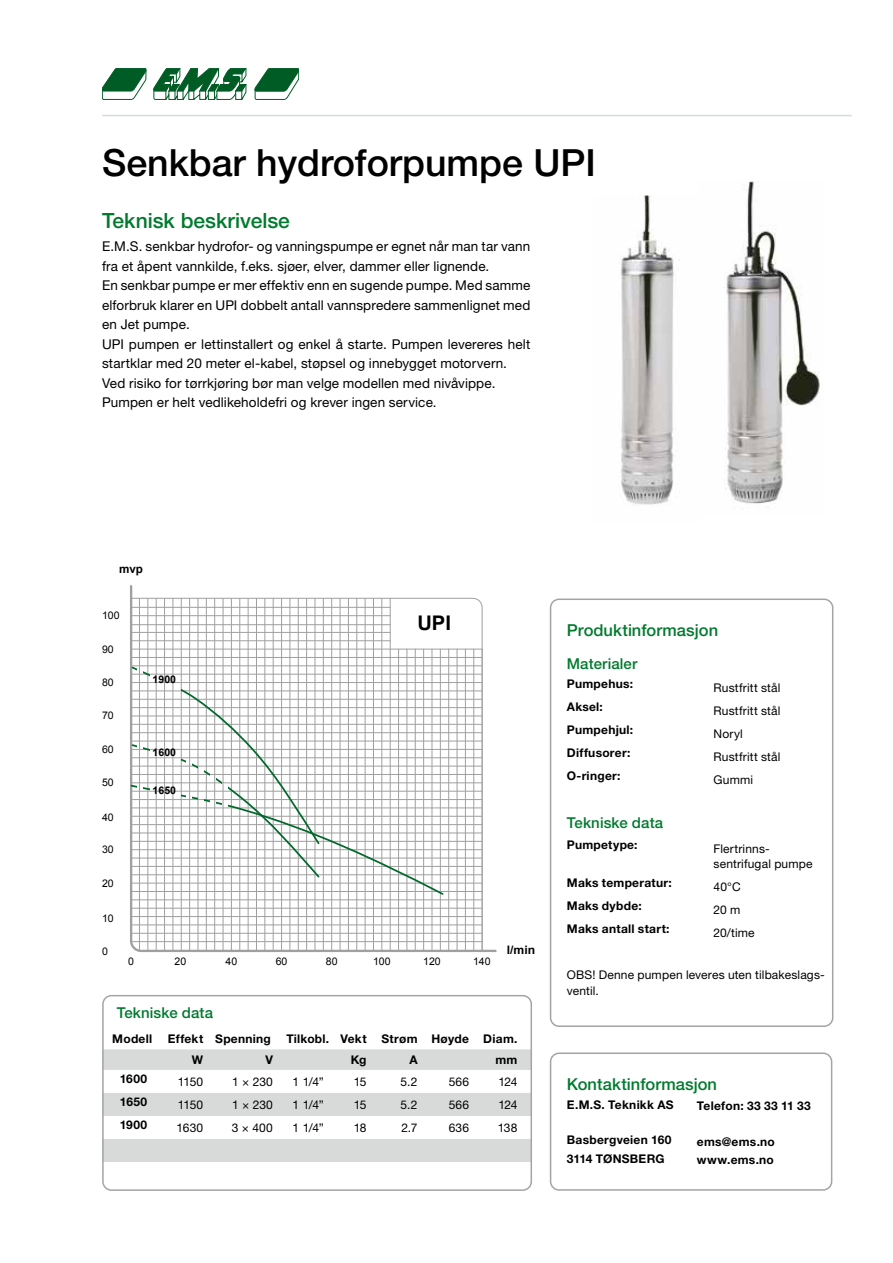
<style>
.page{position:relative;width:893px;height:1263px;background:#fff}
.page>*{position:absolute;margin:0;border:0;box-sizing:border-box;transform-origin:0 0}
.t1{font:500 37.5px "Helvetica Neue LT Std";color:#000}
.t2{font:500 21px "Helvetica Neue LT Std";color:#007a2e}
.t3{font:700 20.25px "Arial";color:#000}
.t4{font:500 16.5px "Helvetica Neue LT Std";letter-spacing:.005em;color:#007a2e}
.t5{font:500 15px "Helvetica Neue LT Std";letter-spacing:.005em;color:#007a2e}
.t6{font:13.5px/19.5px "Helvetica Neue LT Std";letter-spacing:.01em;color:#000}
.t7{font:700 12px "Helvetica Neue LT Std";letter-spacing:.025em;color:#000}
.t8{font:12px/15px "Helvetica Neue LT Std";letter-spacing:.015em;color:#000}
.t9{font:700 11.7px "Arial";color:#000;scale:1.05 1}
.t10{font:700 11.7px "Arial";color:#000}
.t11{font:10.5px "Arial";color:#000}
.t12{font:700 10.5px "Arial";color:#000}
</style>
<div class="page">
<svg style="left:105px;top:1049px;width:424px;height:113px;fill:#d8dada"></svg>
<div style="left:550px;top:1052px;width:282px;height:139px;border:2px solid #a3a4a3;border-radius:9px"></div>
<svg style="left:102px;top:68px;width:197px;height:32px"></svg>
<hr style="left:103px;top:115px;width:748px;height:1px;background:#d8dada">
<div style="left:550px;top:598px;width:283px;height:429px;border:2px solid #a3a4a3;border-radius:9px"></div>
<svg style="left:130px;top:585px;width:367px;height:367px"></svg>
<hr style="left:132px;top:941px;width:350px;height:1px;background:#a0a0a0">
<hr style="left:132px;top:925px;width:350px;height:1px;background:#a0a0a0">
<hr style="left:132px;top:908px;width:350px;height:1px;background:#a0a0a0">
<hr style="left:132px;top:891px;width:350px;height:1px;background:#a0a0a0">
<hr style="left:132px;top:874px;width:350px;height:1px;background:#a0a0a0">
<hr style="left:132px;top:858px;width:350px;height:1px;background:#a0a0a0">
<hr style="left:132px;top:841px;width:350px;height:1px;background:#a0a0a0">
<hr style="left:132px;top:824px;width:350px;height:1px;background:#a0a0a0">
<hr style="left:132px;top:808px;width:350px;height:1px;background:#a0a0a0">
<hr style="left:132px;top:791px;width:350px;height:1px;background:#a0a0a0">
<hr style="left:132px;top:774px;width:350px;height:1px;background:#a0a0a0">
<hr style="left:132px;top:757px;width:350px;height:1px;background:#a0a0a0">
<hr style="left:132px;top:741px;width:350px;height:1px;background:#a0a0a0">
<hr style="left:132px;top:724px;width:350px;height:1px;background:#a0a0a0">
<hr style="left:132px;top:707px;width:350px;height:1px;background:#a0a0a0">
<hr style="left:131px;top:691px;width:351px;height:1px;background:#a0a0a0">
<hr style="left:132px;top:674px;width:350px;height:1px;background:#a0a0a0">
<hr style="left:132px;top:615px;width:258px;height:1px;background:#a0a0a0">
<hr style="left:132px;top:607px;width:258px;height:1px;background:#a0a0a0">
<hr style="left:132px;top:640px;width:258px;height:1px;background:#a0a0a0">
<hr style="left:132px;top:933px;width:350px;height:1px;background:#a0a0a0">
<hr style="left:132px;top:916px;width:350px;height:1px;background:#a0a0a0">
<hr style="left:132px;top:899px;width:350px;height:1px;background:#a0a0a0">
<hr style="left:132px;top:883px;width:350px;height:1px;background:#a0a0a0">
<hr style="left:132px;top:866px;width:350px;height:1px;background:#a0a0a0">
<hr style="left:132px;top:849px;width:350px;height:1px;background:#a0a0a0">
<hr style="left:132px;top:833px;width:350px;height:1px;background:#a0a0a0">
<hr style="left:132px;top:816px;width:350px;height:1px;background:#a0a0a0">
<hr style="left:132px;top:799px;width:350px;height:1px;background:#a0a0a0">
<hr style="left:132px;top:782px;width:350px;height:1px;background:#a0a0a0">
<hr style="left:132px;top:766px;width:350px;height:1px;background:#a0a0a0">
<hr style="left:132px;top:749px;width:350px;height:1px;background:#a0a0a0">
<hr style="left:132px;top:732px;width:350px;height:1px;background:#a0a0a0">
<hr style="left:132px;top:716px;width:350px;height:1px;background:#a0a0a0">
<hr style="left:132px;top:699px;width:350px;height:1px;background:#a0a0a0">
<hr style="left:132px;top:682px;width:350px;height:1px;background:#a0a0a0">
<hr style="left:132px;top:632px;width:258px;height:1px;background:#a0a0a0">
<hr style="left:132px;top:649px;width:350px;height:1px;background:#a0a0a0">
<hr style="left:132px;top:665px;width:350px;height:1px;background:#a0a0a0">
<hr style="left:132px;top:657px;width:350px;height:1px;background:#a0a0a0">
<svg style="left:131px;top:667px;width:312px;height:228px"></svg>
<div style="left:102px;top:995px;width:430px;height:196px;border:2px solid #a3a4a3;border-radius:9px"></div>
<img style="left:620px;top:196px;width:55px;height:310px">
<img style="left:724px;top:181px;width:96px;height:323px">
<h1 class="t1" style="left:102px;top:140px;width:495px">Senkbar hydroforpumpe UPI</h1>
<h2 class="t2" style="left:102px;top:208px;width:189px">Teknisk beskrivelse</h2>
<p class="t6" style="left:102px;top:237px;width:430px">E.M.S. senkbar hydrofor- og vanningspumpe er egnet når man tar vann fra et åpent vannkilde, f.eks. sjøer, elver, dammer eller lignende.<br>En senkbar pumpe er mer effektiv enn en sugende pumpe. Med samme elforbruk klarer en UPI dobbelt antall vannspredere sammenlignet med en Jet pumpe.<br>UPI pumpen er lettinstallert og enkel å starte. Pumpen levereres helt startklar med 20 meter el-kabel, støpsel og innebygget motorvern.<br>Ved risiko for tørrkjøring bør man velge modellen med nivåvippe.<br>Pumpen er helt vedlikeholdefri og krever ingen service.</p>
<p class="t10" style="left:119px;top:561px;width:25px">mvp</p>
<p class="t11" style="left:102px;top:608px;width:19px">100</p>
<p class="t11" style="left:102px;top:642px;width:13px">90</p>
<p class="t11" style="left:102px;top:675px;width:13px">80</p>
<p class="t11" style="left:102px;top:709px;width:13px">70</p>
<p class="t11" style="left:102px;top:742px;width:13px">60</p>
<p class="t11" style="left:102px;top:776px;width:13px">50</p>
<p class="t11" style="left:102px;top:811px;width:13px">40</p>
<p class="t11" style="left:102px;top:842px;width:13px">30</p>
<p class="t11" style="left:102px;top:877px;width:13px">20</p>
<p class="t11" style="left:102px;top:911px;width:13px">10</p>
<p class="t11" style="left:102px;top:944px;width:7px">0</p>
<p class="t12" style="left:153px;top:672px;width:25px">1900</p>
<p class="t12" style="left:153px;top:745px;width:25px">1600</p>
<p class="t12" style="left:153px;top:783px;width:25px">1650</p>
<h3 class="t3" style="left:417px;top:610px;width:35px">UPI</h3>
<p class="t11" style="left:128px;top:955px;width:7px">0</p>
<p class="t11" style="left:175px;top:955px;width:13px">20</p>
<p class="t11" style="left:226px;top:955px;width:13px">40</p>
<p class="t11" style="left:276px;top:955px;width:13px">60</p>
<p class="t11" style="left:326px;top:955px;width:13px">80</p>
<p class="t11" style="left:373px;top:955px;width:19px">100</p>
<p class="t11" style="left:423px;top:955px;width:19px">120</p>
<p class="t11" style="left:473px;top:955px;width:19px">140</p>
<p class="t9" style="left:507px;top:942px;width:29px">l/min</p>
<p class="t5" style="left:117px;top:1004px;width:98px">Tekniske data</p>
<p class="t7" style="left:112px;top:1032px;width:41px">Modell</p>
<p class="t7" style="left:168px;top:1032px;width:105px">Effekt Spenning</p>
<p class="t7" style="left:286px;top:1032px;width:233px">Tilkobl. Vekt Strøm Høyde Diam.</p>
<p class="t7" style="left:192px;top:1052px;width:13px">W</p>
<p class="t7" style="left:265px;top:1052px;width:9px">V</p>
<p class="t7" style="left:351px;top:1052px;width:17px">Kg</p>
<p class="t7" style="left:409px;top:1052px;width:10px">A</p>
<p class="t7" style="left:495px;top:1052px;width:24px">mm</p>
<p class="t7" style="left:120px;top:1071px;width:29px">1600</p>
<p class="t8" style="left:178px;top:1074px;width:27px">1150</p>
<p class="t8" style="left:232px;top:1074px;width:42px">1 × 230</p>
<p class="t8" style="left:293px;top:1074px;width:33px">1 1/4”</p>
<p class="t8" style="left:354px;top:1074px;width:14px">15</p>
<p class="t8" style="left:400px;top:1074px;width:19px">5.2</p>
<p class="t8" style="left:449px;top:1074px;width:22px">566</p>
<p class="t8" style="left:498px;top:1074px;width:21px">124</p>
<p class="t7" style="left:120px;top:1094px;width:29px">1650</p>
<p class="t8" style="left:178px;top:1097px;width:27px">1150</p>
<p class="t8" style="left:232px;top:1097px;width:42px">1 × 230</p>
<p class="t8" style="left:293px;top:1097px;width:33px">1 1/4”</p>
<p class="t8" style="left:354px;top:1097px;width:14px">15</p>
<p class="t8" style="left:400px;top:1097px;width:19px">5.2</p>
<p class="t8" style="left:449px;top:1097px;width:22px">566</p>
<p class="t8" style="left:498px;top:1097px;width:21px">124</p>
<p class="t7" style="left:120px;top:1117px;width:29px">1900</p>
<p class="t8" style="left:177px;top:1120px;width:28px">1630</p>
<p class="t8" style="left:232px;top:1120px;width:43px">3 × 400</p>
<p class="t8" style="left:293px;top:1120px;width:33px">1 1/4”</p>
<p class="t8" style="left:354px;top:1120px;width:14px">18</p>
<p class="t8" style="left:401px;top:1120px;width:18px">2.7</p>
<p class="t8" style="left:449px;top:1120px;width:22px">636</p>
<p class="t8" style="left:498px;top:1120px;width:21px">138</p>
<p class="t4" style="left:567px;top:620px;width:153px">Produktinformasjon</p>
<p class="t5" style="left:567px;top:654px;width:72px">Materialer</p>
<p class="t7" style="left:567px;top:676px;width:68px">Pumpehus:</p>
<p class="t8" style="left:713px;top:680px;width:69px">Rustfritt stål</p>
<p class="t7" style="left:567px;top:699px;width:38px">Aksel:</p>
<p class="t8" style="left:713px;top:703px;width:69px">Rustfritt stål</p>
<p class="t7" style="left:567px;top:722px;width:68px">Pumpehjul:</p>
<p class="t8" style="left:713px;top:726px;width:31px">Noryl</p>
<p class="t7" style="left:567px;top:745px;width:65px">Diffusorer:</p>
<p class="t8" style="left:713px;top:749px;width:69px">Rustfritt stål</p>
<p class="t7" style="left:567px;top:768px;width:55px">O-ringer:</p>
<p class="t8" style="left:713px;top:772px;width:41px">Gummi</p>
<p class="t5" style="left:567px;top:813px;width:98px">Tekniske data</p>
<p class="t7" style="left:567px;top:837px;width:72px">Pumpetype:</p>
<p class="t8" style="left:713px;top:841px;width:101px">Flertrinns&shy;sentrifugal pumpe</p>
<p class="t7" style="left:567px;top:875px;width:106px">Maks temperatur:</p>
<p class="t8" style="left:713px;top:879px;width:29px">40°C</p>
<p class="t7" style="left:567px;top:898px;width:76px">Maks dybde:</p>
<p class="t8" style="left:713px;top:902px;width:28px">20 m</p>
<p class="t7" style="left:567px;top:921px;width:104px">Maks antall start:</p>
<p class="t8" style="left:713px;top:925px;width:43px">20/time</p>
<p class="t8" style="left:567px;top:966px;width:260px;line-height:16.5px">OBS! Denne pumpen leveres uten tilbakeslags&shy;ventil.</p>
<p class="t4" style="left:567px;top:1074px;width:152px">Kontaktinformasjon</p>
<p class="t7" style="left:567px;top:1097px;width:108px">E.M.S. Teknikk AS</p>
<p class="t7" style="left:697px;top:1098px;width:115px">Telefon: 33 33 11 33</p>
<p class="t7" style="left:567px;top:1132px;width:106px">Basbergveien 160</p>
<p class="t7" style="left:697px;top:1134px;width:79px">ems@ems.no</p>
<p class="t7" style="left:567px;top:1151px;width:99px">3114 TØNSBERG</p>
<p class="t7" style="left:697px;top:1153px;width:79px">www.ems.no</p>
</div>
